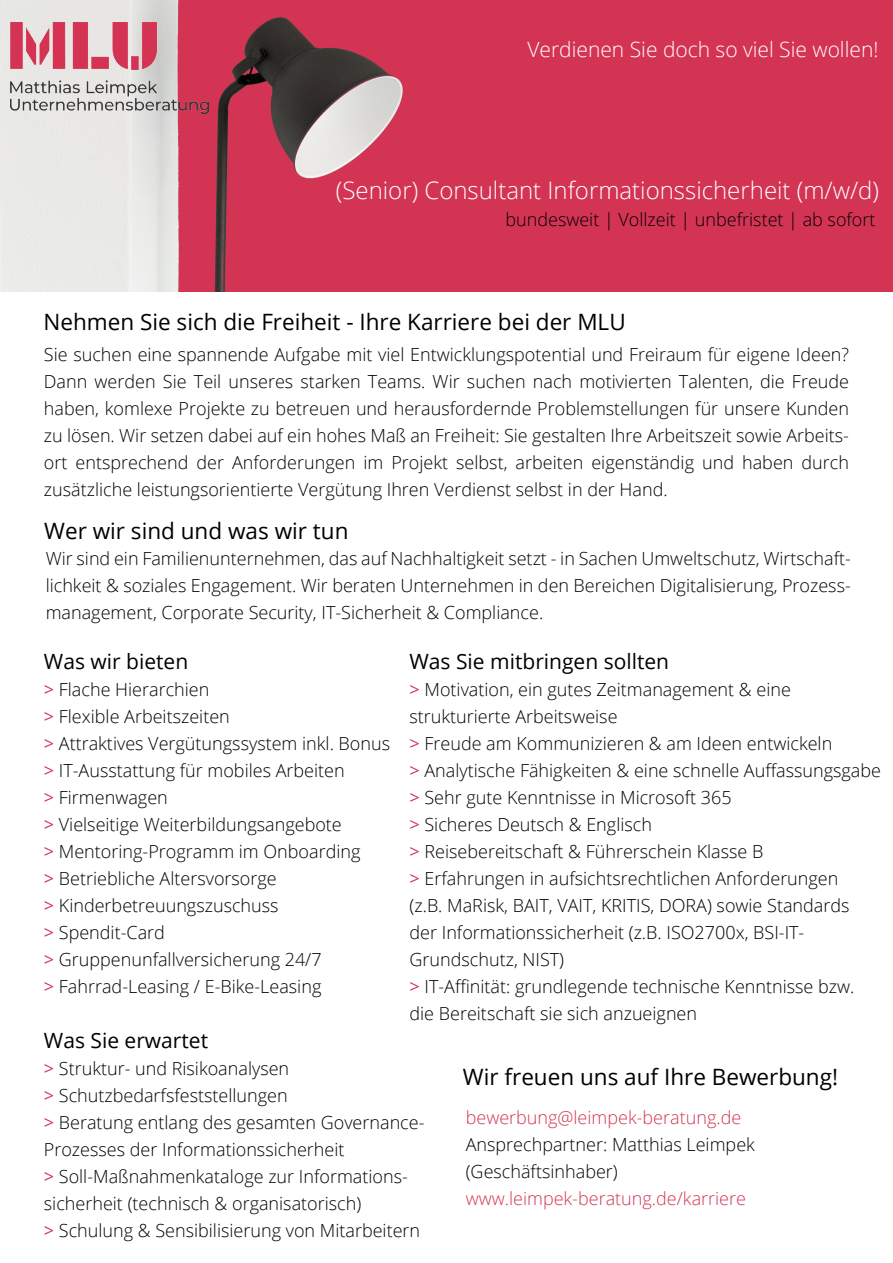
<style>
.page{position:relative;width:893px;height:1263px;background:#fff}
.page>*{position:absolute;margin:0;border:0;box-sizing:border-box;transform-origin:0 0}
.t1{font:300 24px "Open Sans";color:#fff}
.t2{font:22.5px "Open Sans";color:#000}
.t3{font:21px "Open Sans";color:#000}
.t4{font:300 21px "Open Sans";color:#fff}
.t5{font:300 18px/27px "Open Sans";color:#000}
.t6{font:300 18px "Open Sans";color:#d43454}
.s1{font-weight:400;color:#d43454}
</style>
<div class="page">
<img style="left:0;top:0;width:893px;height:292px">
<img style="left:10px;top:23px;width:198px;height:90px">
<p class="t4" style="left:527px;top:35px;width:352px">Verdienen Sie doch so viel Sie wollen!</p>
<h1 class="t1" style="left:336px;top:174px;width:545px">(Senior) Consultant Informationssicherheit (m/w/d)</h1>
<p class="t5" style="left:505px;top:205px;width:372px">bundesweit | Vollzeit | unbefristet | ab sofort</p>
<p class="t2" style="left:43px;top:306px;width:584px">Nehmen Sie sich die Freiheit - Ihre Karriere bei der MLU</p>
<p class="t5" style="left:44px;top:341px;width:807px;text-align:justify">Sie suchen eine spannende Aufgabe mit viel Entwicklungspotential und Freiraum für eigene Ideen?<br>Dann werden Sie Teil unseres starken Teams. Wir suchen nach motivierten Talenten, die Freude haben, komlexe Projekte zu betreuen und herausfordernde Problemstellungen für unsere Kunden zu lösen. Wir setzen dabei auf ein hohes Maß an Freiheit: Sie gestalten Ihre Arbeitszeit sowie Arbeits&shy;ort entsprechend der Anforderungen im Projekt selbst, arbeiten eigenständig und haben durch zusätzliche leistungsorientierte Vergütung Ihren Verdienst selbst in der Hand.</p>
<p class="t2" style="left:44px;top:516px;width:306px">Wer wir sind und was wir tun</p>
<p class="t5" style="left:46px;top:544px;width:807px;text-align:justify">Wir sind ein Familienunternehmen, das auf Nachhaltigkeit setzt - in Sachen Umweltschutz, Wirtschaft&shy;lichkeit &amp; soziales Engagement. Wir beraten Unternehmen in den Bereichen Digitalisierung, Prozess&shy;management, Corporate Security, IT-Sicherheit &amp; Compliance.</p>
<p class="t3" style="left:44px;top:647px;width:146px">Was wir bieten</p>
<p class="t5" style="left:44px;top:676px;width:348px"><span class="s1">&gt;</span> Flache Hierarchien<br><span class="s1">&gt;</span> Flexible Arbeitszeiten<br><span class="s1">&gt;</span> Attraktives Vergütungssystem inkl. Bonus <span class="s1">&gt;</span> IT-Ausstattung für mobiles Arbeiten<br><span class="s1">&gt;</span> Firmenwagen<br><span class="s1">&gt;</span> Vielseitige Weiterbildungsangebote<br><span class="s1">&gt;</span> Mentoring-Programm im Onboarding<br><span class="s1">&gt;</span> Betriebliche Altersvorsorge<br><span class="s1">&gt;</span> Kinderbetreuungszuschuss<br><span class="s1">&gt;</span> Spendit-Card<br><span class="s1">&gt;</span> Gruppenunfallversicherung 24/7<br><span class="s1">&gt;</span> Fahrrad-Leasing / E-Bike-Leasing</p>
<p class="t3" style="left:409px;top:647px;width:261px">Was Sie mitbringen sollten</p>
<p class="t5" style="left:409px;top:676px;width:473px"><span class="s1">&gt;</span> Motivation, ein gutes Zeitmanagement &amp; eine strukturierte Arbeitsweise<br><span class="s1">&gt;</span> Freude am Kommunizieren &amp; am Ideen entwickeln<br><span class="s1">&gt;</span> Analytische Fähigkeiten &amp; eine schnelle Auffassungsgabe <span class="s1">&gt;</span> Sehr gute Kenntnisse in Microsoft 365<br><span class="s1">&gt;</span> Sicheres Deutsch &amp; Englisch<br><span class="s1">&gt;</span> Reisebereitschaft &amp; Führerschein Klasse B<br><span class="s1">&gt;</span> Erfahrungen in aufsichtsrechtlichen Anforderungen<br>(z.B. MaRisk, BAIT, VAIT, KRITIS, DORA) sowie Standards der Informationssicherheit (z.B. ISO2700x, BSI-IT-Grundschutz, NIST)<br><span class="s1">&gt;</span> IT-Affinität: grundlegende technische Kenntnisse bzw. die Bereitschaft sie sich anzueignen</p>
<p class="t3" style="left:44px;top:1026px;width:166px">Was Sie erwartet</p>
<p class="t5" style="left:44px;top:1055px;width:382px"><span class="s1">&gt;</span> Struktur- und Risikoanalysen<br><span class="s1">&gt;</span> Schutzbedarfsfeststellungen<br><span class="s1">&gt;</span> Beratung entlang des gesamten Governance-Prozesses der Informationssicherheit<br><span class="s1">&gt;</span> Soll-Maßnahmenkataloge zur Informations&shy;sicherheit (technisch &amp; organisatorisch)<br><span class="s1">&gt;</span> Schulung &amp; Sensibilisierung von Mitarbeitern</p>
<p class="t2" style="left:463px;top:1061px;width:377px">Wir freuen uns auf Ihre Bewerbung!</p>
<p class="t6" style="left:466px;top:1105px;width:277px">bewerbung@leimpek-beratung.de</p>
<p class="t5" style="left:466px;top:1131px;width:291px">Ansprechpartner: Matthias Leimpek (Geschäftsinhaber)</p>
<p class="t6" style="left:466px;top:1186px;width:282px">www.leimpek-beratung.de/karriere</p>
</div>
